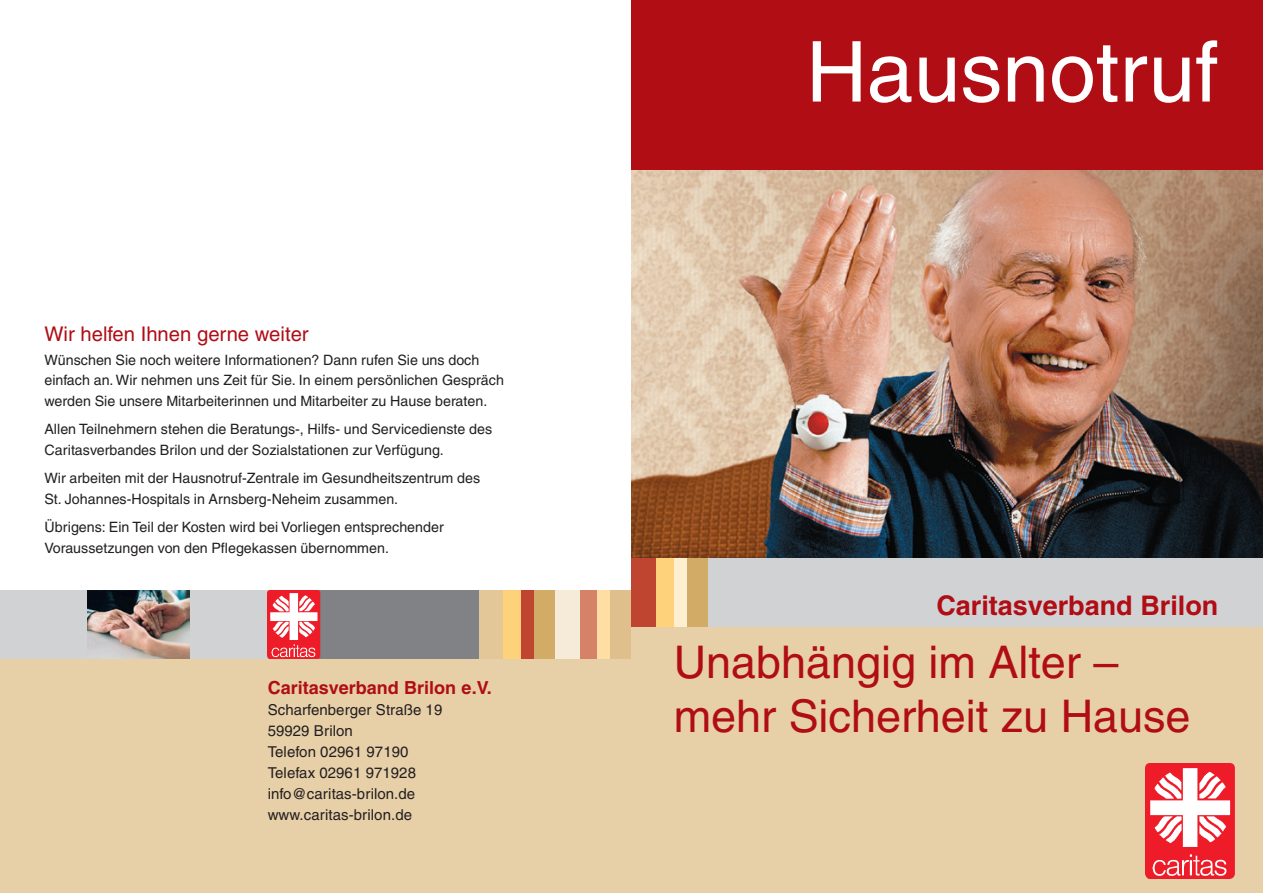
<style>
.page{position:relative;width:1263px;height:893px;background:#fff}
.page>*{position:absolute;margin:0;border:0;box-sizing:border-box;transform-origin:0 0}
.t1{font:84px "Helvetica";color:#fff}
.t2{font:45px/54px "Helvetica";color:#b00d15}
.t3{font:700 27px "Helvetica";color:#b00d15}
.t4{font:20.25px "Helvetica";color:#b00d15}
.t5{font:700 18px "Helvetica";color:#b00d15}
.t6{font:15px/21px "Helvetica";letter-spacing:.005em;color:#231f20}
.t7{font:14.25px/20.4px "Helvetica";color:#231f20}
</style>
<div class="page">
<div style="left:0;top:657px;width:631px;height:236px;background:#e7cfa8"></div>
<div style="left:610px;top:591px;width:21px;height:68px;background:#dfbf8c"></div>
<div style="left:0;top:591px;width:272px;height:68px;background:#d1d2d4"></div>
<div style="left:478px;top:591px;width:26px;height:68px;background:#e3c799"></div>
<div style="left:504px;top:591px;width:17px;height:68px;background:#fed17b"></div>
<div style="left:533px;top:591px;width:22px;height:68px;background:#d2ab66"></div>
<div style="left:521px;top:591px;width:12px;height:68px;background:#bf4530"></div>
<div style="left:555px;top:591px;width:25px;height:68px;background:#f5ebd8"></div>
<div style="left:580px;top:591px;width:17px;height:68px;background:#d58269"></div>
<div style="left:597px;top:591px;width:13px;height:68px;background:#ffdea4"></div>
<div style="left:317px;top:591px;width:162px;height:68px;background:#808285"></div>
<img style="left:87px;top:591px;width:102px;height:68px">
<img style="left:268px;top:591px;width:52px;height:68px">
<img style="left:631px;top:170px;width:632px;height:389px">
<div style="left:631px;top:627px;width:632px;height:266px;background:#e7cfa8"></div>
<img style="left:1146px;top:763px;width:89px;height:116px">
<div style="left:631px;top:559px;width:26px;height:68px;background:#bf4530"></div>
<div style="left:657px;top:559px;width:17px;height:68px;background:#fed17b"></div>
<div style="left:706px;top:559px;width:557px;height:68px;background:#d1d2d4"></div>
<div style="left:686px;top:559px;width:22px;height:68px;background:#d2ab66"></div>
<div style="left:674px;top:559px;width:13px;height:68px;background:#feefd0"></div>
<div style="left:631px;top:0;width:632px;height:170px;background:#b00d15"></div>
<h3 class="t4" style="left:44px;top:322px;width:266px">Wir helfen Ihnen gerne weiter</h3>
<p class="t7" style="left:44px;top:350px;width:461px">Wünschen Sie noch weitere Informationen? Dann rufen Sie uns doch einfach an. Wir nehmen uns Zeit für Sie. In einem persönlichen Gespräch werden Sie unsere Mitarbeiterinnen und Mitarbeiter zu Hause beraten.</p>
<p class="t7" style="left:44px;top:419px;width:449px">Allen Teilnehmern stehen die Beratungs-, Hilfs- und Servicedienste des<br>Caritasverbandes Brilon und der Sozialstationen zur Verfügung.</p>
<p class="t7" style="left:44px;top:468px;width:437px">Wir arbeiten mit der Hausnotruf-Zentrale im Gesundheitszentrum des<br>St. Johannes-Hospitals in Arnsberg-Neheim zusammen.</p>
<p class="t7" style="left:44px;top:517px;width:401px">Übrigens: Ein Teil der Kosten wird bei Vorliegen entsprechender<br>Voraussetzungen von den Pflegekassen übernommen.</p>
<p class="t5" style="left:268px;top:677px;width:225px">Caritasverband Brilon e.V.</p>
<p class="t6" style="left:268px;top:699px;width:176px">Scharfenberger Straße 19<br>59929 Brilon<br>Telefon 02961 97190<br>Telefax 02961 971928 info@caritas-brilon.de www.caritas-brilon.de</p>
<h1 class="t1" style="left:806px;top:23px;width:414px">Hausnotruf</h1>
<h3 class="t3" style="left:936px;top:589px;width:283px">Caritasverband Brilon</h3>
<h2 class="t2" style="left:674px;top:635px;width:518px">Unabhängig im Alter – mehr Sicherheit zu Hause</h2>
</div>
